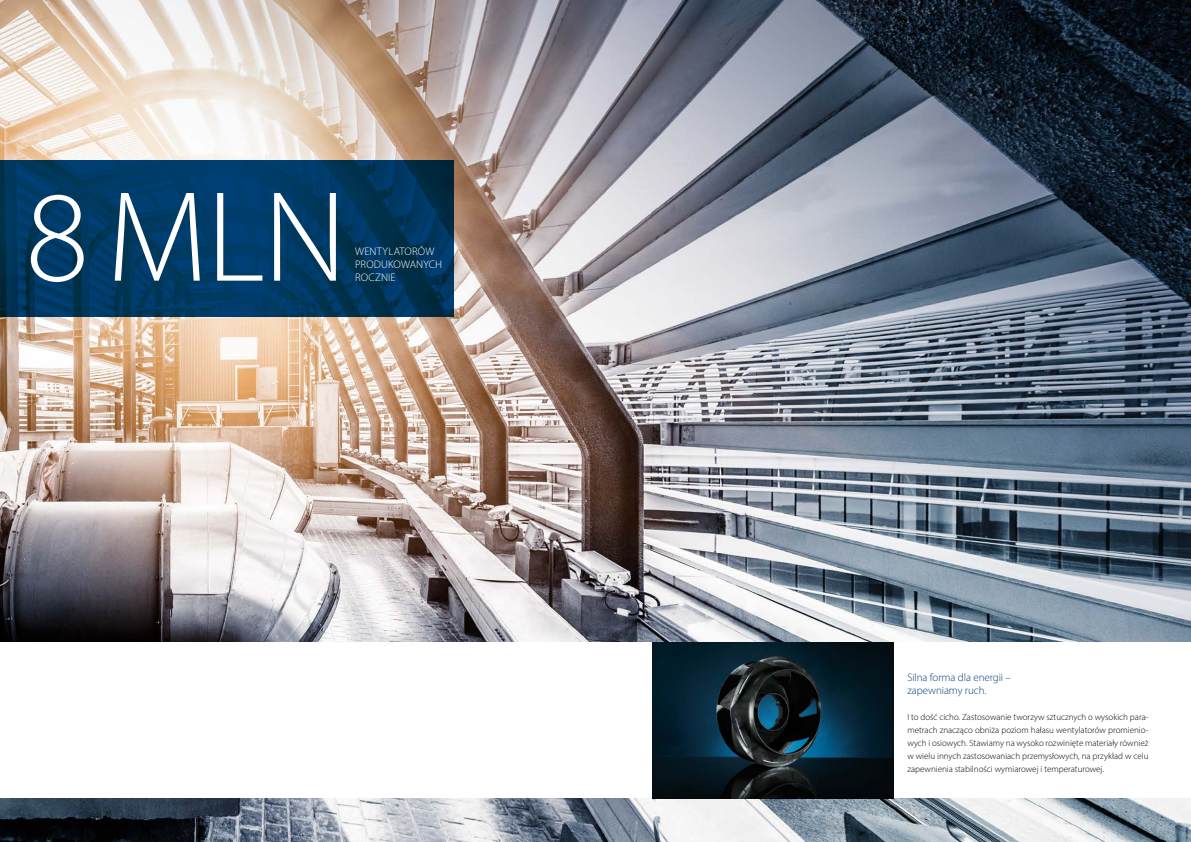
<style>
.page{position:relative;width:1191px;height:842px;background:#fff}
.page>*{position:absolute;margin:0;border:0;box-sizing:border-box;transform-origin:0 0}
.t1{font:300 130px "Myriad Pro";color:#fff}
.t2{font:300 11px/13px "Myriad Pro";letter-spacing:-.01em;color:#004177}
.t3{font:300 11px/13px "Myriad Pro";letter-spacing:.01em;color:#fff}
.t4{font:300 9px/13px "Myriad Pro";color:#000;text-align:justify}
</style>
<div class="page">
<img style="left:0;top:0;width:1191px;height:842px">
<svg style="left:0;top:161px;width:454px;height:156px;background:#003861"></svg>
<div style="left:0;top:642px;width:1191px;height:156px;background:#fff"></div>
<img style="left:652px;top:642px;width:241px;height:156px">
<h1 class="t1" style="left:26px;top:159px;width:322px">8MLN</h1>
<p class="t3" style="left:355px;top:244px;width:88px">WENTYLATORÓW<br>PRODUKOWANYCH<br>ROCZNIE</p>
<p class="t2" style="left:907px;top:670px;width:105px">Silna forma dla energii – zapewniamy ruch.</p>
<p class="t4" style="left:907px;top:710px;width:242px">I to dość cicho. Zastosowanie tworzyw sztucznych o wysokich para&shy;metrach znacząco obniża poziom hałasu wentylatorów promienio&shy;wych i osiowych. Stawiamy na wysoko rozwinięte materiały również w wielu innych zastosowaniach przemysłowych, na przykład w celu zapewnienia stabilności wymiarowej i temperaturowej.</p>
</div>
